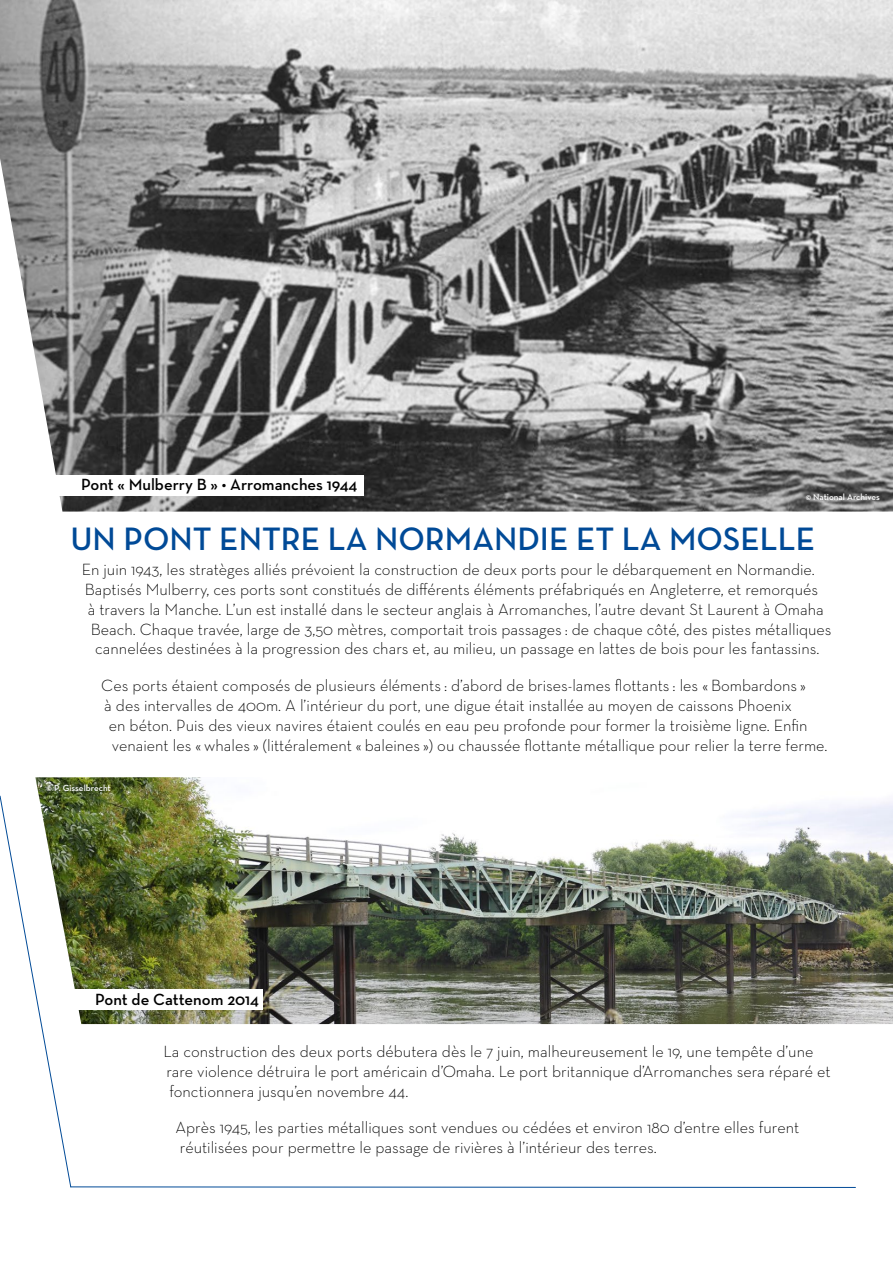
<style>
.page{position:relative;width:893px;height:1263px;background:#fff}
.page>*{position:absolute;margin:0;border:0;box-sizing:border-box;transform-origin:0 0}
.t1{font:600 33px "Neutra Text";color:#004a97}
.t2{font:300 16.5px/19.8px "Neutra Text";color:#000}
.t3{font:600 16.5px "Neutra Text";color:#000}
.t4{font:600 9px "Neutra Text";color:#fff}
</style>
<div class="page">
<img style="left:35px;top:777px;width:858px;height:247px">
<img style="left:0;top:0;width:893px;height:512px">
<img style="left:0;top:795px;width:856px;height:393px">
<div style="left:40px;top:475px;width:324px;height:21px;background:#fff"></div>
<div style="left:54px;top:989px;width:209px;height:20px;background:#fff"></div>
<p class="t3" style="left:81px;top:474px;width:278px">Pont « Mulberry B » • Arromanches 1944</p>
<p class="t4" style="left:806px;top:491px;width:76px">© National Archives</p>
<h1 class="t1" style="left:70px;top:519px;width:746px">UN PONT ENTRE LA NORMANDIE ET LA MOSELLE</h1>
<p class="t2" style="left:82px;top:559px;width:734px">En juin 1943, les stratèges alliés prévoient la construction de deux ports pour le débarquement en Normandie.</p>
<p class="t2" style="left:85px;top:579px;width:735px">Baptisés Mulberry, ces ports sont constitués de différents éléments préfabriqués en Angleterre, et remorqués</p>
<p class="t2" style="left:88px;top:599px;width:737px">à travers la Manche. L’un est installé dans le secteur anglais à Arromanches, l’autre devant St Laurent à Omaha</p>
<p class="t2" style="left:91px;top:619px;width:742px">Beach. Chaque travée, large de 3,50 mètres, comportait trois passages : de chaque côté, des pistes métalliques</p>
<p class="t2" style="left:95px;top:639px;width:726px">cannelées destinées à la progression des chars et, au milieu, un passage en lattes de bois pour les fantassins.</p>
<p class="t2" style="left:101px;top:675px;width:706px">Ces ports étaient composés de plusieurs éléments : d’abord de brises-lames flottants : les « Bombardons »</p>
<p class="t2" style="left:104px;top:695px;width:689px">à des intervalles de 400m. A l’intérieur du port, une digue était installée au moyen de caissons Phoenix</p>
<p class="t2" style="left:109px;top:715px;width:700px">en béton. Puis des vieux navires étaient coulés en eau peu profonde pour former la troisième ligne. Enfin</p>
<p class="t2" style="left:112px;top:735px;width:717px">venaient les « whales » (littéralement « baleines ») ou chaussée flottante métallique pour relier la terre ferme.</p>
<p class="t4" style="left:47px;top:782px;width:66px">© P. Gisselbrecht</p>
<p class="t3" style="left:95px;top:989px;width:165px">Pont de Cattenom 2014</p>
<p class="t2" style="left:163px;top:1041px;width:669px">La construction des deux ports débutera dès le 7 juin, malheureusement le 19, une tempête d’une rare violence détruira le port américain d’Omaha. Le port britannique d’Arromanches sera réparé et fonctionnera jusqu’en novembre 44.</p>
<p class="t2" style="left:175px;top:1117px;width:625px">Après 1945, les parties métalliques sont vendues ou cédées et environ 180 d’entre elles furent réutilisées pour permettre le passage de rivières à l’intérieur des terres.</p>
</div>
